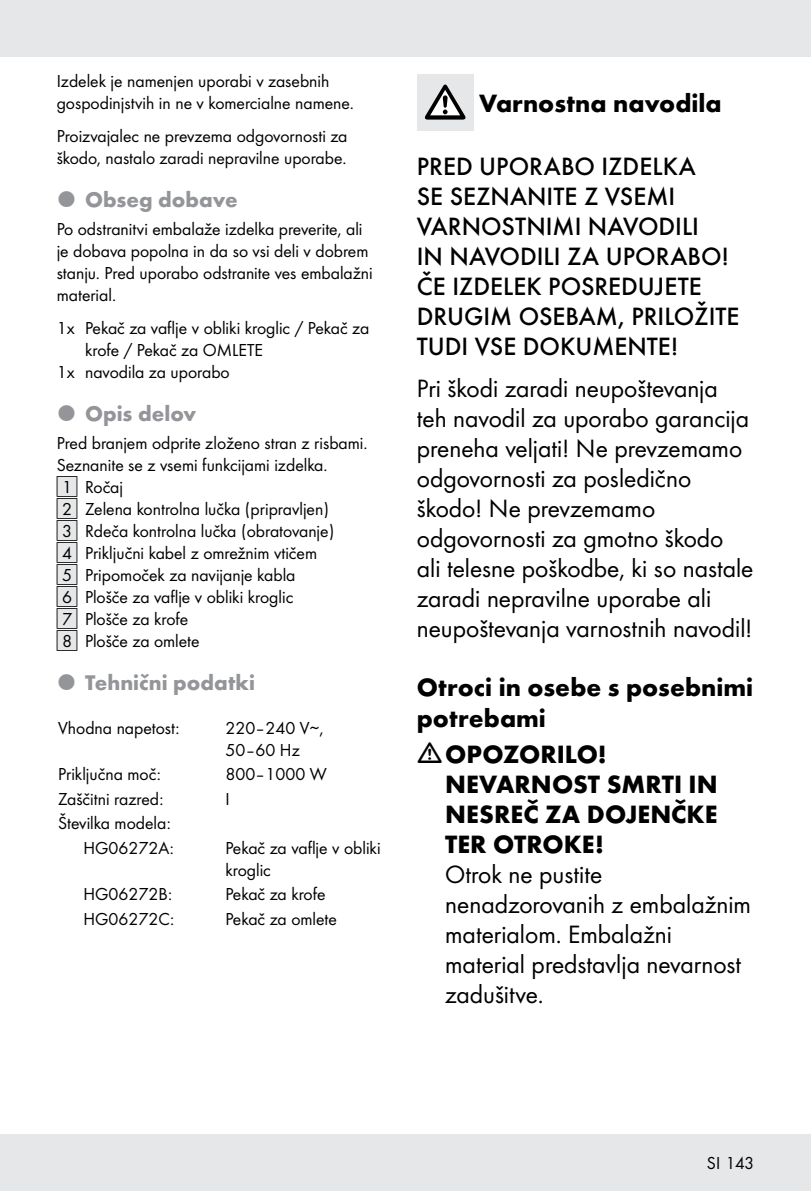
<style>
.page{position:relative;width:811px;height:1191px;background:#fff}
.page>*{position:absolute;margin:0;border:0;box-sizing:border-box;transform-origin:0 0}
.t1{font:26px/30px "Futura Boo";color:#000}
.t2{font:500 26px/30px "Futura";color:#000}
.t3{font:700 26px/30px "Futura";color:#000}
.t4{font:700 22px "Futura";color:#939598}
.t5{font:18px/22px "Futura Boo";color:#000}
.s1{font-family:"IMP Lidl Num Box";font-size:15.8px;color:#e6e7e8}
.s2{font-family:"IMP Lidl Num Box";font-size:15.8px}
</style>
<div class="page">
<div style="left:0;top:1134px;width:811px;height:57px;background:#e6e7e8"></div>
<div style="left:0;top:0;width:811px;height:57px;background:#e6e7e8"></div>
<div style="left:417px;top:74px;width:56px;height:56px;background:#e6e7e8"></div>
<svg style="left:425px;top:85px;width:40px;height:35px"></svg>
<p class="t5" style="left:57px;top:69px;width:296px">Izdelek je namenjen uporabi v zasebnih gospodinjstvih in ne v komercialne namene.</p>
<p class="t5" style="left:57px;top:124px;width:292px">Proizvajalec ne prevzema odgovornosti za škodo, nastalo zaradi nepravilne uporabe.</p>
<p class="t4" style="left:85px;top:184px;width:154px">Obseg dobave</p>
<p class="t5" style="left:57px;top:217px;width:318px">Po odstranitvi embalaže izdelka preverite, ali je dobava popolna in da so vsi deli v dobrem stanju. Pred uporabo odstranite ves embalažni material.</p>
<p class="t5" style="left:57px;top:316px;width:314px">1x Pekač za vaflje v obliki kroglic / Pekač za</p>
<p class="t5" style="left:85px;top:338px;width:179px">krofe / Pekač za OMLETE</p>
<p class="t5" style="left:57px;top:360px;width:174px">1x navodila za uporabo</p>
<p class="t4" style="left:85px;top:398px;width:113px">Opis delov</p>
<p class="t5" style="left:57px;top:431px;width:310px">Pred branjem odprite zloženo stran z risbami.<br>Seznanite se z vsemi funkcijami izdelka.<br><span class="s1">[</span><span class="s2">1]</span> Ročaj<br><span class="s1">[</span><span class="s2">2]</span> Zelena kontrolna lučka (pripravljen)<br><span class="s1">[</span><span class="s2">3]</span> Rdeča kontrolna lučka (obratovanje)<br><span class="s1">[</span><span class="s2">4]</span> Priključni kabel z omrežnim vtičem<br><span class="s1">[</span><span class="s2">5]</span> Pripomoček za navijanje kabla<br><span class="s1">[</span><span class="s2">6]</span> Plošče za vaflje v obliki kroglic<br><span class="s1">[</span><span class="s2">7]</span> Plošče za krofe<br><span class="s1">[</span><span class="s2">8]</span> Plošče za omlete</p>
<p class="t4" style="left:85px;top:666px;width:171px">Tehnični podatki</p>
<p class="t5" style="left:58px;top:716px;width:123px">Vhodna napetost:</p>
<p class="t5" style="left:225px;top:716px;width:100px">220–240 V∼,<br>50–60 Hz</p>
<p class="t5" style="left:58px;top:762px;width:104px">Priključna moč:</p>
<p class="t5" style="left:225px;top:762px;width:103px">800–1000 W</p>
<p class="t5" style="left:58px;top:787px;width:107px">Zaščitni razred:</p>
<p class="t5" style="left:225px;top:787px;width:6px">I</p>
<p class="t5" style="left:58px;top:810px;width:117px;line-height:24.4px;text-align:right">Številka modela:<br>HG06272A:</p>
<p class="t5" style="left:225px;top:836px;width:157px">Pekač za vaflje v obliki kroglic</p>
<p class="t5" style="left:83px;top:882px;width:90px">HG06272B:</p>
<p class="t5" style="left:225px;top:882px;width:102px">Pekač za krofe</p>
<p class="t5" style="left:83px;top:906px;width:92px">HG06272C:</p>
<p class="t5" style="left:225px;top:906px;width:113px">Pekač za omlete</p>
<h1 class="t3" style="left:479px;top:86px;width:244px">Varnostna navodila</h1>
<h1 class="t2" style="left:417px;top:150px;width:324px">PRED UPORABO IZDELKA<br>SE SEZNANITE Z VSEMI<br>VARNOSTNIMI NAVODILI<br>IN NAVODILI ZA UPORABO!<br>ČE IZDELEK POSREDUJETE<br>DRUGIM OSEBAM, PRILOŽITE<br>TUDI VSE DOKUMENTE!</h1>
<p class="t1" style="left:417px;top:371px;width:338px">Pri škodi zaradi neupoštevanja teh navodil za uporabo garancija preneha veljati! Ne prevzemamo odgovornosti za posledično škodo! Ne prevzemamo odgovornosti za gmotno škodo ali telesne poškodbe, ki so nastale zaradi nepravilne uporabe ali neupoštevanja varnostnih navodil!</p>
<h1 class="t3" style="left:417px;top:670px;width:338px;line-height:31px">Otroci in osebe s posebnimi potrebami</h1>
<h1 class="t3" style="left:445px;top:737px;width:274px">OPOZORILO!<br>NEVARNOST SMRTI IN<br>NESREČ ZA DOJENČKE<br>TER OTROKE!</h1>
<h1 class="t1" style="left:445px;top:857px;width:307px">Otrok ne pustite nenadzorovanih z embalažnim materialom. Embalažni material predstavlja nevarnost zadušitve.</h1>
<p class="t5" style="left:707px;top:1151px;width:49px">SI 143</p>
</div>
